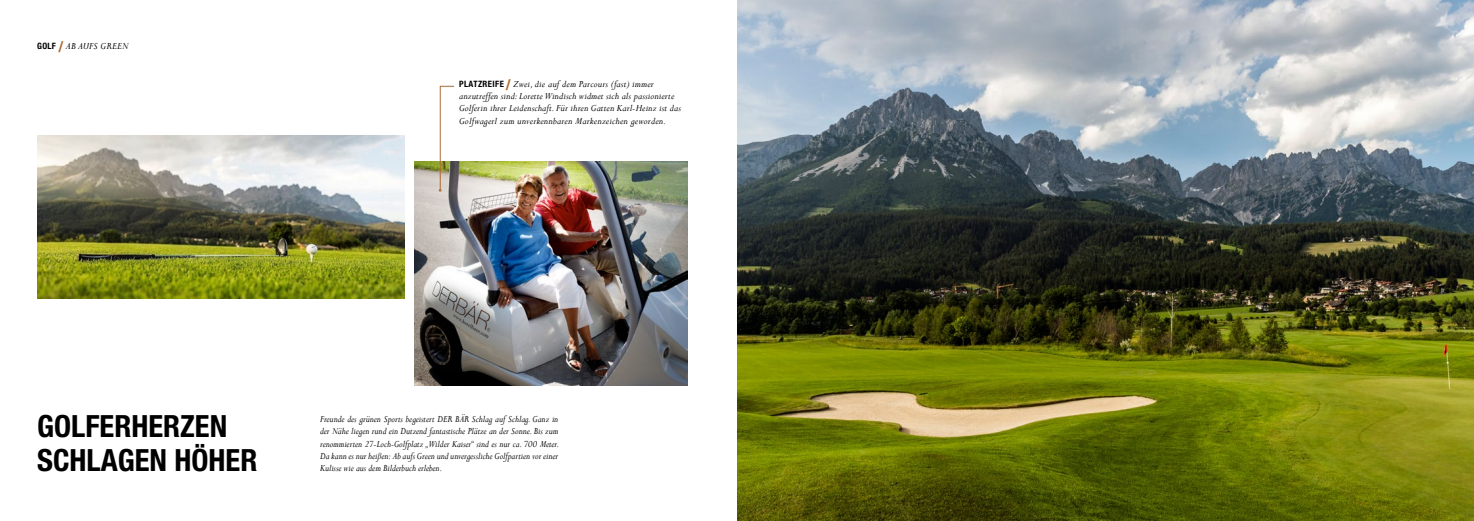
<style>
.page{position:relative;width:1474px;height:521px;background:#fff}
.page>*{position:absolute;margin:0;border:0;box-sizing:border-box;transform-origin:0 0}
.t1{font:700 condensed 30.62px/33.7px "Helvetica Neue LT Std";color:#000}
.t2{font:italic 10.5px/12.2px "Perpetua";letter-spacing:.01em;color:#000;text-align:justify;scale:.92 1}
.t3{font:italic 10.5px/12.2px "Perpetua";letter-spacing:.01em;color:#000}
.s1{font-family:"Helvetica Neue LT Std";font-weight:700;font-style:normal;font-stretch:condensed;font-size:8.75px}
.s2{font-family:"Helvetica Neue LT Std";font-weight:700;font-style:normal;font-stretch:condensed;font-size:14.88px;color:#ae6a31}
</style>
<div class="page">
<img style="left:737px;top:0;width:736px;height:521px">
<img style="left:37px;top:136px;width:367px;height:163px">
<img style="left:414px;top:161px;width:273px;height:224px">
<svg style="left:439px;top:86px;width:15px;height:105px"></svg>
<p class="t3" style="left:37px;top:40px;width:93px"><span class="s1">GOLF</span> <span class="s2">/</span> AB AUFS GREEN</p>
<p class="t3" style="left:459px;top:77px;width:223px"><span class="s1">PLATZREIFE</span> <span class="s2">/</span> Zwei, die auf dem Parcours (fast) immer anzutreffen sind: Lorette Windisch widmet sich als passionierte Golferin ihrer Leidenschaft. Für ihren Gatten Karl-Heinz ist das Golfwagerl zum unverkennbaren Markenzeichen geworden.</p>
<h1 class="t1" style="left:37px;top:409px;width:222px">GOLFERHERZEN<br>SCHLAGEN HÖHER</h1>
<p class="t2" style="left:320px;top:413px;width:261px">Freunde des grünen Sports begeistert DER BÄR Schlag auf Schlag. Ganz in der Nähe liegen rund ein Dutzend fantastische Plätze an der Sonne. Bis zum renommierten 27-Loch-Golfplatz „Wilder Kaiser“ sind es nur ca. 700 Meter.<br>Da kann es nur heißen: Ab aufs Green und unvergessliche Golfpartien vor einer Kulisse wie aus dem Bilderbuch erleben.</p>
</div>
